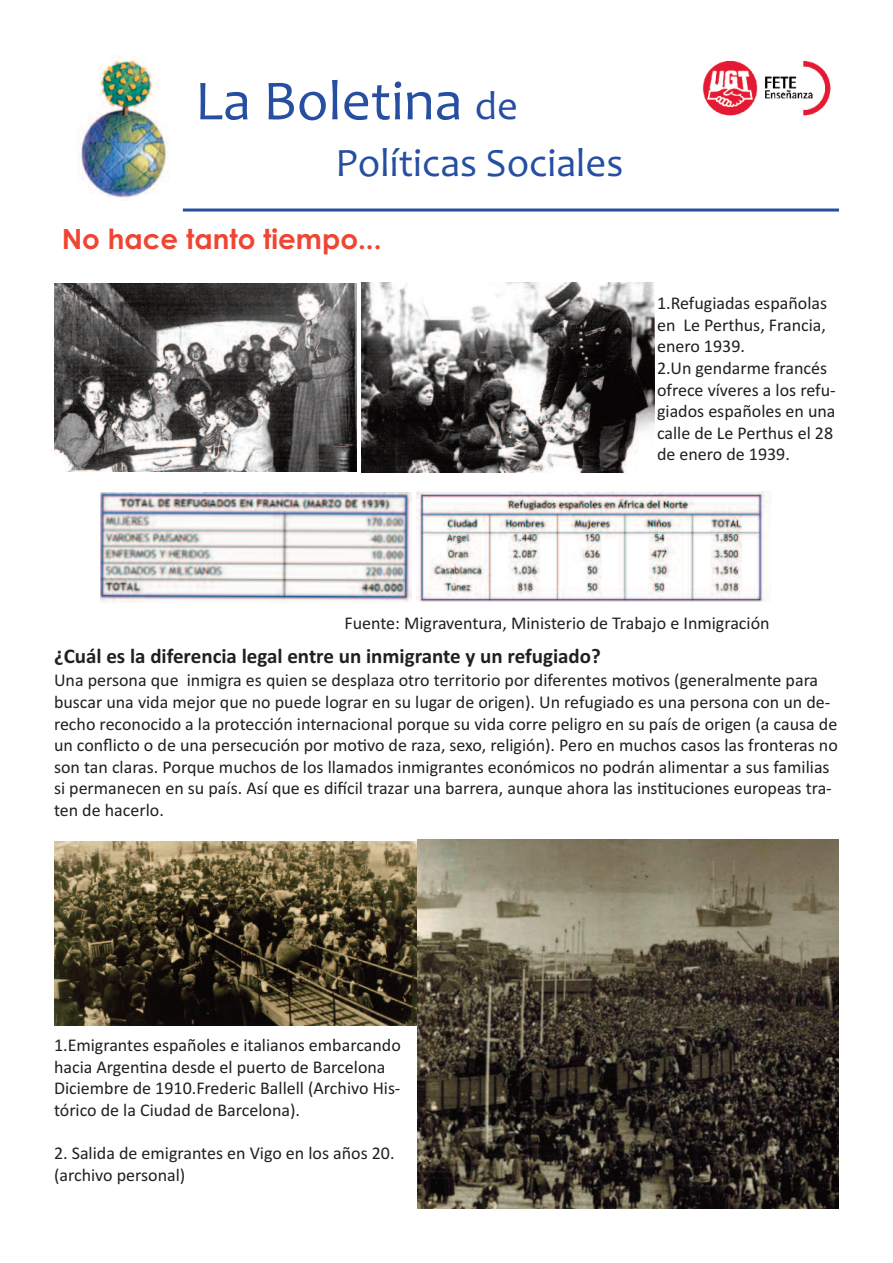
<style>
.page{position:relative;width:893px;height:1263px;background:#fff}
.page>*{position:absolute;margin:0;border:0;box-sizing:border-box;transform-origin:0 0}
.t1{font:57px "Candara";color:#264ea1}
.t2{font:40.5px "Candara";color:#264ea1}
.t3{font:700 27.75px "Century Gothic";color:#ef4633}
.t4{font:700 21px "Calibri";color:#231f20}
.t5{font:18px/21.6px "Calibri";color:#231f20}
.s1{font-size:40.5px}
</style>
<div class="page">
<img style="left:702px;top:60px;width:129px;height:56px">
<hr style="left:183px;top:209px;width:656px;height:3px;background:#264ea1">
<img style="left:54px;top:842px;width:363px;height:184px">
<img style="left:417px;top:839px;width:422px;height:370px">
<img style="left:362px;top:282px;width:292px;height:190px">
<img style="left:54px;top:284px;width:302px;height:188px">
<img style="left:100px;top:492px;width:312px;height:111px">
<img style="left:417px;top:491px;width:354px;height:111px">
<img style="left:78px;top:55px;width:91px;height:146px">
<h1 class="t1" style="left:195px;top:66px;width:324px">La Boletina <span class="s1">de</span></h1>
<h2 class="t2" style="left:336px;top:138px;width:289px">Políticas Sociales</h2>
<h3 class="t3" style="left:62px;top:223px;width:321px">No hace tanto tiempo...</h3>
<p class="t5" style="left:657px;top:292px;width:180px">1.Refugiadas españolas en Le Perthus, Francia, enero 1939.<br>2.Un gendarme francés ofrece víveres a los refu&shy;giados españoles en una calle de Le Perthus el 28 de enero de 1939.</p>
<p class="t5" style="left:344px;top:612px;width:427px">Fuente: Migraventura, Ministerio de Trabajo e Inmigración</p>
<p class="t4" style="left:54px;top:644px;width:548px">¿Cuál es la diferencia legal entre un inmigrante y un refugiado?</p>
<p class="t5" style="left:54px;top:669px;width:785px">Una persona que inmigra es quien se desplaza otro territorio por diferentes motivos (generalmente para buscar una vida mejor que no puede lograr en su lugar de origen). Un refugiado es una persona con un de&shy;recho reconocido a la protección internacional porque su vida corre peligro en su país de origen (a causa de un conflicto o de una persecución por motivo de raza, sexo, religión). Pero en muchos casos las fronteras no son tan claras. Porque muchos de los llamados inmigrantes económicos no podrán alimentar a sus familias si permanecen en su país. Así que es difícil trazar una barrera, aunque ahora las instituciones europeas tra&shy;ten de hacerlo.</p>
<p class="t5" style="left:54px;top:1034px;width:348px">1.Emigrantes españoles e italianos embarcando hacia Argentina desde el puerto de Barcelona Diciembre de 1910.Frederic Ballell (Archivo His&shy;tórico de la Ciudad de Barcelona).</p>
<p class="t5" style="left:54px;top:1142px;width:342px">2. Salida de emigrantes en Vigo en los años 20. (archivo personal)</p>
</div>
